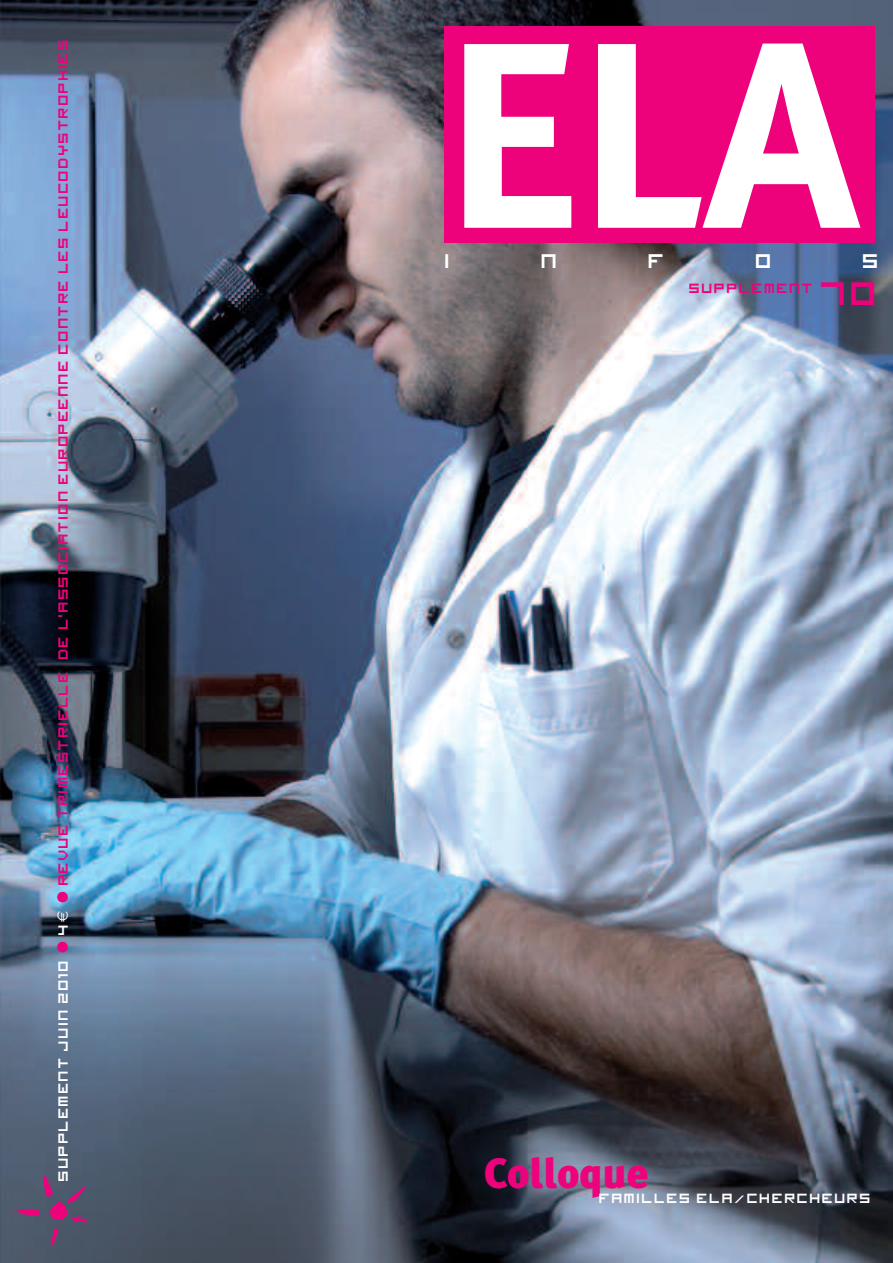
<style>
.page{position:relative;width:893px;height:1263px;background:#fff}
.page>*{position:absolute;margin:0;border:0;box-sizing:border-box;transform-origin:0 0}
.t1{font:900 42.3px "Meta Plus";color:#ed027c}
.t2{font:36.3px "imagine font";color:#ed027c}
.t3{font:22.05px "imagine font";color:#fff}
.t4{font:14.85px "imagine font";letter-spacing:.09em;color:#ed027c}
.t5{font:14.85px "imagine font";letter-spacing:.09em;color:#fff}
.s1{color:#fff}
.s2{font-family:"Euro Sans";font-size:15px;color:#fff}
</style>
<div class="page">
<img style="left:0;top:0;width:893px;height:1263px">
<div style="left:444px;top:27px;width:430px;height:216px;background:#ed027c"></div>
<svg style="left:464px;top:44px;width:107px;height:184px"></svg>
<svg style="left:598px;top:44px;width:262px;height:184px"></svg>
<svg style="left:12px;top:1174px;width:77px;height:72px;background:#5e4f6d"></svg>
<p class="t4" style="left:59px;top:1181px;width:1143px;rotate:-90deg"><span class="s1">SUPPLEMENT JUIN 2010</span> ● <span class="s1">4</span><span class="s2">€</span> ● REVUE TRIMESTRIELLE DE L’ASSOCIATION EUROPEENNE CONTRE LES LEUCODYSTROPHIES</p>
<h3 class="t3" style="left:446px;top:255px;width:7px">I</h3>
<h3 class="t3" style="left:542px;top:255px;width:18px">N</h3>
<h3 class="t3" style="left:649px;top:255px;width:18px">F</h3>
<h3 class="t3" style="left:756px;top:255px;width:18px">O</h3>
<h3 class="t3" style="left:863px;top:255px;width:18px">S</h3>
<h2 class="t2" style="left:821px;top:282px;width:59px">70</h2>
<p class="t4" style="left:689px;top:283px;width:125px">SUPPLEMENT</p>
<h1 class="t1" style="left:484px;top:1148px;width:166px">Colloque</h1>
<p class="t5" style="left:599px;top:1194px;width:273px">FAMILLES ELA/CHERCHEURS</p>
</div>
